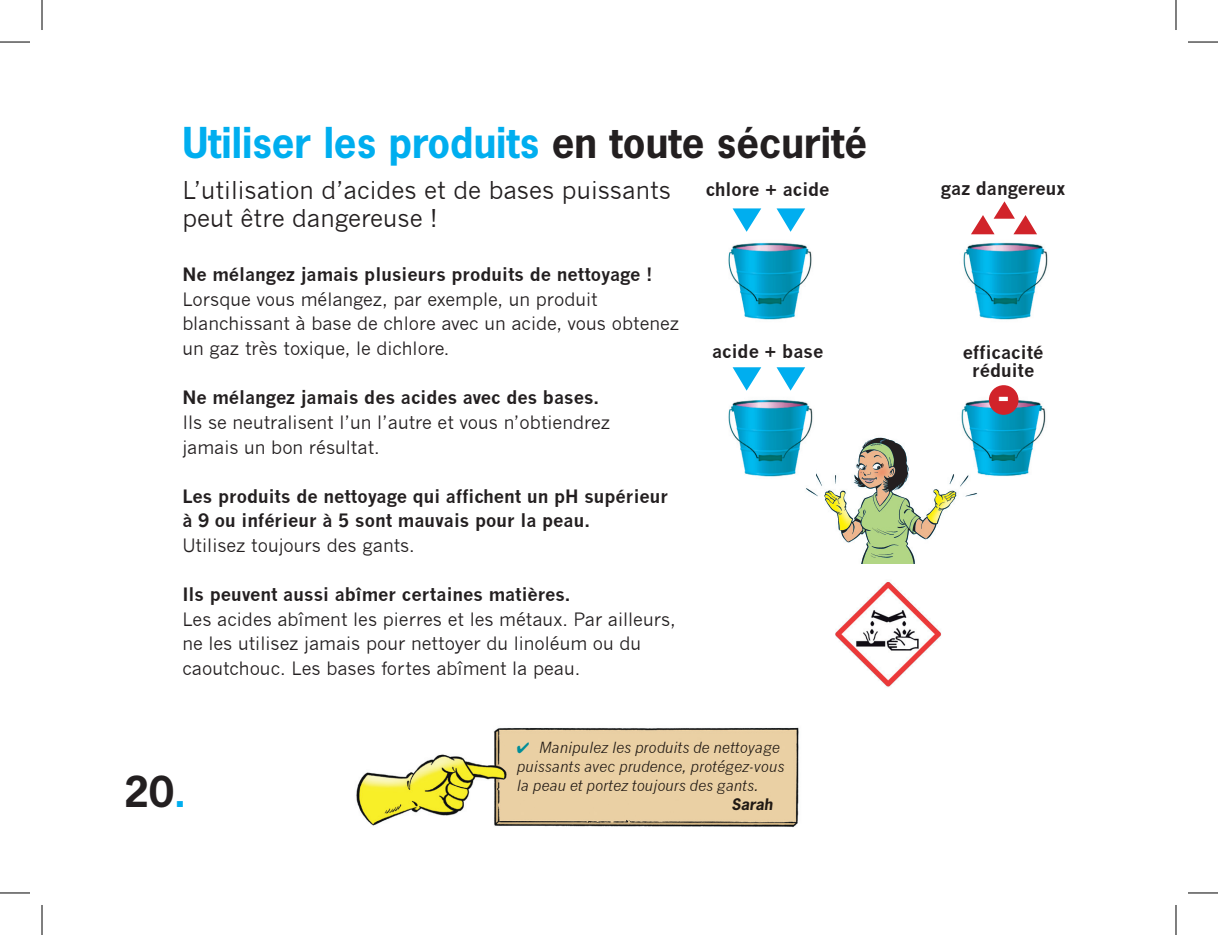
<style>
.page{position:relative;width:1218px;height:935px;background:#fff}
.page>*{position:absolute;margin:0;border:0;box-sizing:border-box;transform-origin:0 0}
.t1{font:700 40px "News Gothic Std";color:#00aeef}
.t2{font:700 40px "News Gothic Std";color:#231f20}
.t3{font:700 34px "News Gothic Std";color:#fff}
.t4{font:24px/28px "News Gothic";color:#231f20}
.t5{font:18px/24.6px "News Gothic";color:#231f20}
.t6{font:700 18px/24.6px "News Gothic";color:#231f20}
.t7{font:italic 15px/19px "News Gothic";color:#231f20}
.t8{font:italic 700 15px "News Gothic Std";color:#231f20}
.s1{color:#231f20}
.s2{color:#00aeef}
</style>
<div class="page">
<img style="left:806px;top:437px;width:172px;height:127px">
<img style="left:957px;top:396px;width:89px;height:80px">
<img style="left:494px;top:727px;width:305px;height:13px">
<img style="left:356px;top:740px;width:443px;height:87px">
<svg style="left:733px;top:208px;width:28px;height:24px"></svg>
<svg style="left:776px;top:208px;width:29px;height:24px"></svg>
<svg style="left:733px;top:367px;width:28px;height:23px"></svg>
<svg style="left:776px;top:367px;width:29px;height:23px"></svg>
<svg style="left:971px;top:201px;width:66px;height:33px"></svg>
<div style="left:989px;top:385px;width:29px;height:30px;background:#d1232a;border-radius:50%"></div>
<img style="left:835px;top:581px;width:107px;height:106px">
<img style="left:728px;top:242px;width:84px;height:78px">
<img style="left:963px;top:242px;width:85px;height:78px">
<img style="left:728px;top:399px;width:87px;height:84px">
<hr style="left:0;top:42px;width:30px;height:1px;background:#000">
<hr style="left:1188px;top:42px;width:30px;height:1px;background:#000">
<hr style="left:0;top:892px;width:30px;height:1px;background:#000">
<hr style="left:1188px;top:892px;width:30px;height:1px;background:#000">
<hr style="left:42px;top:0;width:1px;height:30px;background:#000">
<hr style="left:42px;top:904px;width:1px;height:30px;background:#000">
<hr style="left:1176px;top:0;width:1px;height:30px;background:#000">
<hr style="left:1176px;top:904px;width:1px;height:30px;background:#000">
<h1 class="t1" style="left:182px;top:117px;width:686px">Utiliser les produits <span class="s1">en toute sécurité</span></h1>
<h3 class="t4" style="left:182px;top:176px;width:490px">L’utilisation d’acides et de bases puissants peut être dangereuse !</h3>
<p class="t6" style="left:182px;top:262px;width:472px">Ne mélangez jamais plusieurs produits de nettoyage !</p>
<p class="t5" style="left:182px;top:287px;width:498px">Lorsque vous mélangez, par exemple, un produit blanchissant à base de chlore avec un acide, vous obtenez un gaz très toxique, le dichlore.</p>
<p class="t6" style="left:182px;top:385px;width:418px">Ne mélangez jamais des acides avec des bases.</p>
<p class="t5" style="left:182px;top:410px;width:429px">Ils se neutralisent l’un l’autre et vous n’obtiendrez jamais un bon résultat.</p>
<p class="t6" style="left:182px;top:483px;width:487px">Les produits de nettoyage qui affichent un pH supérieur à 9 ou inférieur à 5 sont mauvais pour la peau.</p>
<p class="t5" style="left:182px;top:533px;width:234px">Utilisez toujours des gants.</p>
<p class="t6" style="left:182px;top:582px;width:390px">Ils peuvent aussi abîmer certaines matières.</p>
<p class="t5" style="left:182px;top:607px;width:495px">Les acides abîment les pierres et les métaux. Par ailleurs, ne les utilisez jamais pour nettoyer du linoléum ou du caoutchouc. Les bases fortes abîment la peau.</p>
<p class="t6" style="left:706px;top:177px;width:125px">chlore + acide</p>
<p class="t6" style="left:941px;top:175px;width:126px">gaz dangereux</p>
<p class="t6" style="left:712px;top:338px;width:113px">acide + base</p>
<p class="t6" style="left:963px;top:343px;width:82px;line-height:18px;text-align:center">efficacité réduite</p>
<h2 class="t3" style="left:998px;top:373px;width:13px">-</h2>
<h1 class="t2" style="left:124px;top:765px;width:64px">20<span class="s2">.</span></h1>
<p class="t7" style="left:517px;top:738px;width:269px"><span class="s2">✔</span> Manipulez les produits de nettoyage puissants avec prudence, protégez-vous la peau et portez toujours des gants.</p>
<p class="t8" style="left:731px;top:794px;width:43px">Sarah</p>
</div>
